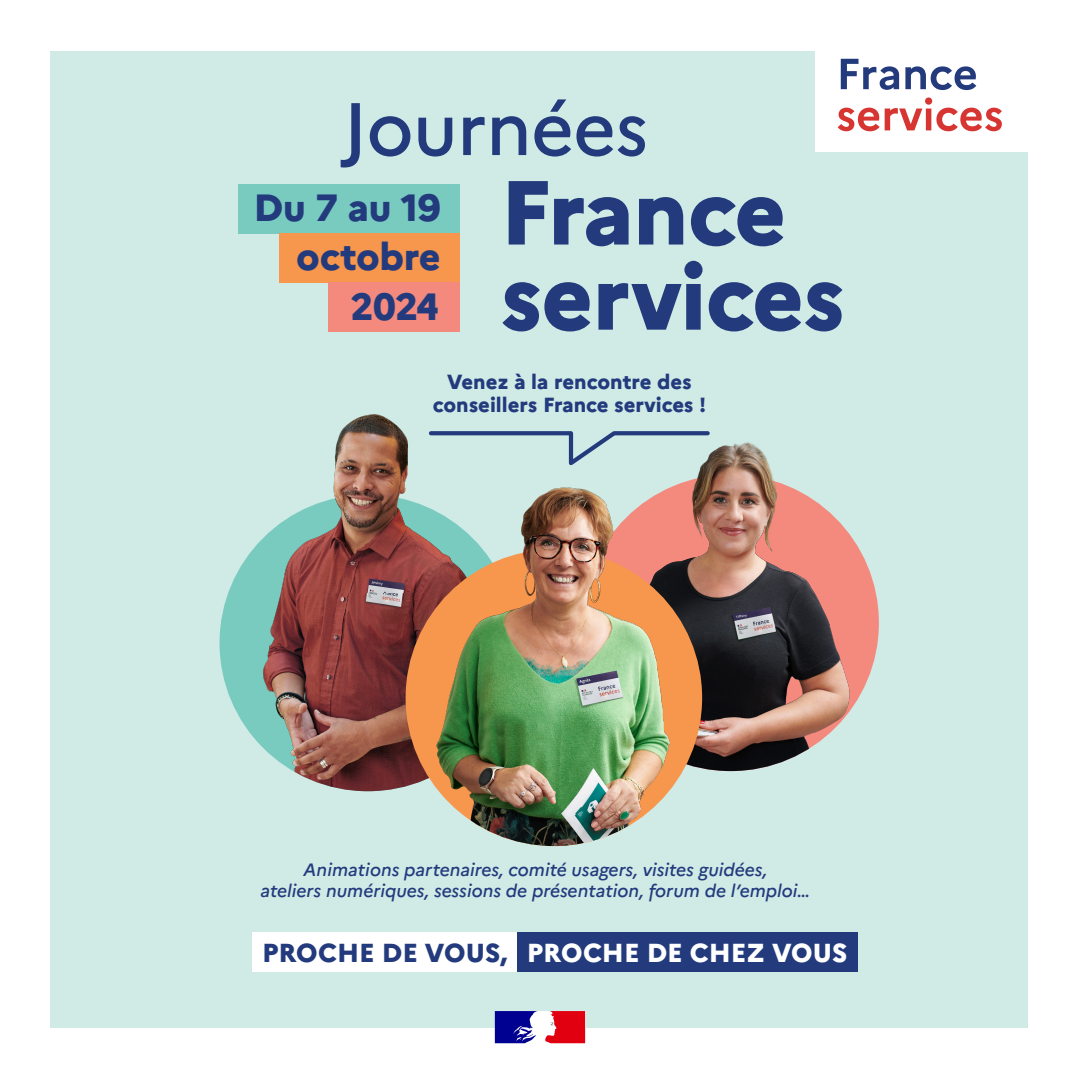
<style>
.page{position:relative;width:1080px;height:1080px;background:#fff}
.page>*{position:absolute;margin:0;border:0;box-sizing:border-box;transform-origin:0 0}
.t1{font:800 90.6px "Marianne";letter-spacing:-.01em;color:#233b7d}
.t2{font:500 74.2px "Marianne";letter-spacing:-.01em;color:#233b7d}
.t3{font:800 37.9px "Marianne";letter-spacing:-.01em;color:#233b7d}
.t4{font:800 26px "Marianne";color:#fff}
.t5{font:800 26px "Marianne";color:#233b7d}
.t6{font:800 20.4px "Marianne";color:#233b7d}
.t7{font:italic 500 17.8px "Marianne";color:#233b7d}
</style>
<div class="page">
<div style="left:50px;top:51px;width:978px;height:976px;background:#d0eae6"></div>
<div style="left:238px;top:184px;width:222px;height:49px;background:#79cbc0"></div>
<div style="left:280px;top:233px;width:180px;height:49px;background:#f7964d"></div>
<div style="left:329px;top:282px;width:131px;height:50px;background:#f48a7e"></div>
<div style="left:252px;top:932px;width:265px;height:39px;background:#fff"></div>
<div style="left:517px;top:932px;width:340px;height:39px;background:#233b7d"></div>
<svg style="left:535px;top:431px;width:96px;height:30px"></svg>
<img style="left:582px;top:475px;width:297px;height:296px;border-radius:148px">
<img style="left:631px;top:431px;width:248px;height:195px">
<img style="left:220px;top:495px;width:296px;height:296px;border-radius:148px">
<img style="left:228px;top:414px;width:307px;height:178px">
<img style="left:406px;top:550px;width:296px;height:296px;border-radius:148px">
<img style="left:437px;top:461px;width:279px;height:164px">
<div style="left:495px;top:1011px;width:90px;height:32px;background:#fff"></div>
<svg style="left:495px;top:1011px;width:42px;height:32px"></svg>
<svg style="left:545px;top:1011px;width:40px;height:32px"></svg>
<div style="left:815px;top:16px;width:238px;height:135px;background:#fff"></div>
<svg style="left:841px;top:59px;width:58px;height:31px"></svg>
<svg style="left:905px;top:66px;width:71px;height:24px"></svg>
<svg style="left:838px;top:97px;width:164px;height:34px"></svg>
<p class="t2" style="left:342px;top:83px;width:307px">Journées</p>
<p class="t3" style="left:254px;top:185px;width:189px">Du 7 au 19</p>
<p class="t3" style="left:296px;top:233px;width:146px">octobre</p>
<p class="t3" style="left:351px;top:283px;width:89px">2024</p>
<p class="t1" style="left:500px;top:157px;width:288px">France</p>
<p class="t1" style="left:500px;top:242px;width:346px">services</p>
<p class="t6" style="left:447px;top:369px;width:246px">Venez à la rencontre des</p>
<p class="t6" style="left:433px;top:392px;width:275px">conseillers France services !</p>
<p class="t7" style="left:303px;top:855px;width:465px">Animations partenaires, comité usagers, visites guidées,</p>
<p class="t7" style="left:260px;top:877px;width:551px">ateliers numériques, sessions de présentation, forum de l’emploi…</p>
<p class="t5" style="left:262px;top:937px;width:247px">PROCHE DE VOUS,</p>
<p class="t4" style="left:527px;top:937px;width:322px">PROCHE DE CHEZ VOUS</p>
</div>
